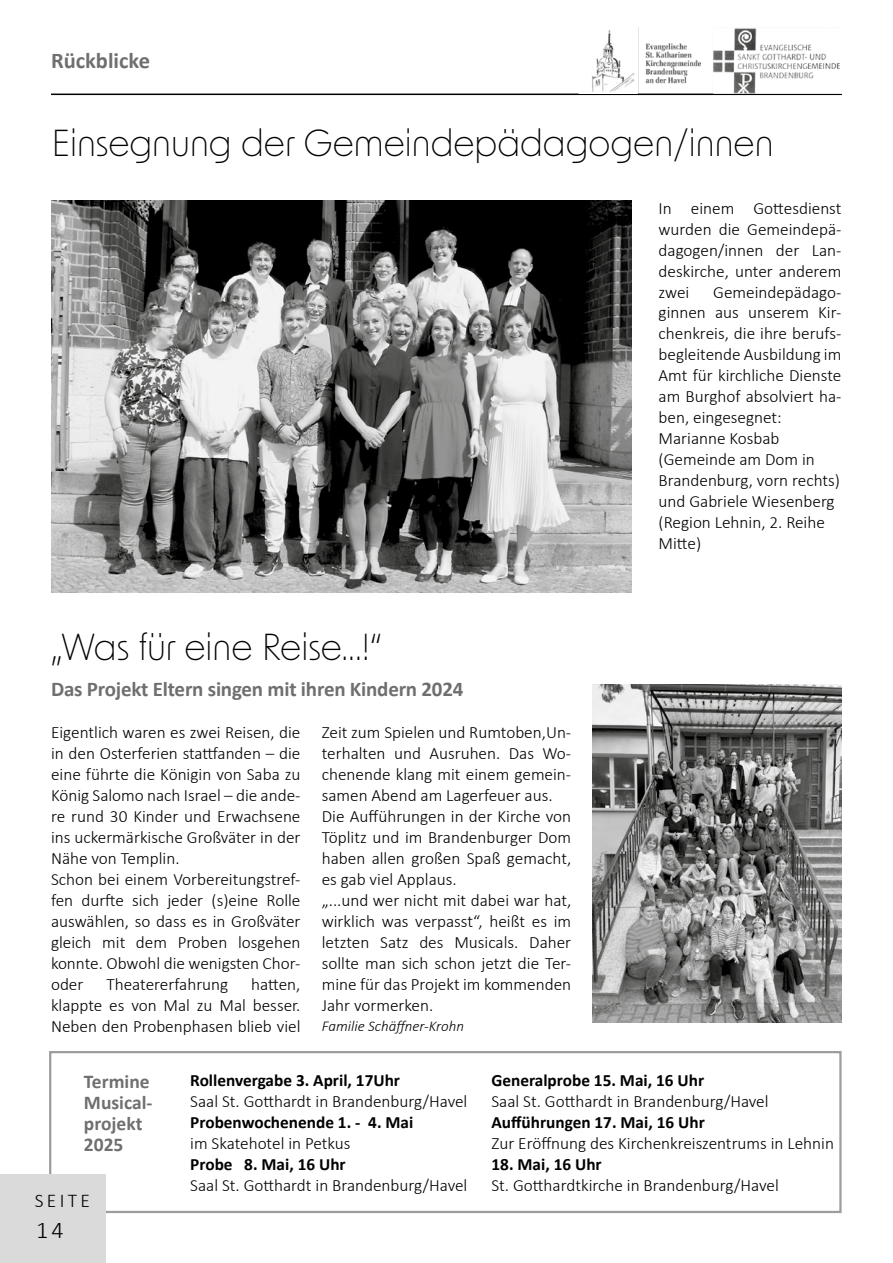
<style>
.page{position:relative;width:893px;height:1263px;background:#fff}
.page>*{position:absolute;margin:0;border:0;box-sizing:border-box;transform-origin:0 0}
.t1{font:300 36px "New Order";color:#000}
.t2{font:300 24px "Calibri";color:#000}
.t3{font:700 22.5px "Calibri";color:#706f6f}
.t4{font:700 21px "Calibri";letter-spacing:-.01em;color:#706f6f}
.t5{font:700 19.5px/21px "Calibri";color:#706f6f}
.t6{font:300 19.5px "Calibri";letter-spacing:.17em;color:#000}
.t7{font:300 17.25px/21px "Calibri";color:#000}
.t8{font:700 17.25px "Calibri";color:#000}
.t9{font:italic 300 15px "Calibri";color:#000}
</style>
<div class="page">
<div style="left:49px;top:1051px;width:793px;height:162px;border:2px solid #9d9d9c"></div>
<div style="left:0;top:1174px;width:106px;height:89px;background:#dadada"></div>
<img style="left:51px;top:201px;width:580px;height:391px">
<hr style="left:51px;top:94px;width:791px;height:1px;background:#000">
<img style="left:592px;top:27px;width:248px;height:66px">
<img style="left:592px;top:684px;width:250px;height:338px">
<h3 class="t3" style="left:51px;top:45px;width:101px">Rückblicke</h3>
<h1 class="t1" style="left:52px;top:120px;width:723px">Einsegnung der Gemeindepädagogen/innen</h1>
<p class="t7" style="left:659px;top:197px;width:184px;text-align:justify">In einem Gottesdienst wurden die Gemeindepä&shy;dagogen/innen der Lan&shy;deskirche, unter anderem zwei</p>
<p class="t7" style="left:659px;top:281px;width:184px;text-indent:55px">Gemeindepädago&shy;ginnen aus unserem Kir&shy;chenkreis, die ihre berufs&shy;begleitende Ausbildung im<br>Amt für kirchliche Dienste am Burghof absolviert ha&shy;ben, eingesegnet:<br>Marianne Kosbab (Gemeinde am Dom in<br>Brandenburg, vorn rechts) und Gabriele Wiesenberg (Region Lehnin, 2. Reihe<br>Mitte)</p>
<h1 class="t1" style="left:51px;top:624px;width:333px">„Was für eine Reise...!“</h1>
<p class="t4" style="left:51px;top:674px;width:414px">Das Projekt Eltern singen mit ihren Kindern 2024</p>
<p class="t7" style="left:51px;top:722px;width:251px">Eigentlich waren es zwei Reisen, die in den Osterferien stattfanden – die eine führte die Königin von Saba zu<br>König Salomo nach Israel – die ande&shy;re rund 30 Kinder und Erwachsene ins uckermärkische Großväter in der<br>Nähe von Templin.<br>Schon bei einem Vorbereitungstref&shy;fen durfte sich jeder (s)eine Rolle auswählen, so dass es in Großväter gleich mit dem Proben losgehen konnte. Obwohl die wenigsten Chor&shy;oder</p>
<p class="t7" style="left:106px;top:974px;width:123px">Theatererfahrung</p>
<p class="t7" style="left:51px;top:974px;width:251px;text-align:justify;text-indent:200px">hatten, klappte es von Mal zu Mal besser.<br>Neben den Probenphasen blieb viel</p>
<p class="t7" style="left:322px;top:722px;width:251px">Zeit zum Spielen und Rumtoben,Un&shy;terhalten und Ausruhen. Das Wo&shy;chenende klang mit einem gemein&shy;samen Abend am Lagerfeuer aus.<br>Die Aufführungen in der Kirche von<br>Töplitz und im Brandenburger Dom haben allen großen Spaß gemacht, es gab viel Applaus.<br>„...und wer nicht mit dabei war hat, wirklich was verpasst“, heißt es im letzten Satz des Musicals. Daher sollte man sich schon jetzt die Ter&shy;mine für das Projekt im kommenden<br>Jahr vormerken.</p>
<p class="t9" style="left:322px;top:1016px;width:144px">Familie Schäffner-Krohn</p>
<p class="t5" style="left:84px;top:1070px;width:70px">Termine<br>Musical&shy;projekt<br>2025</p>
<p class="t6" style="left:35px;top:1189px;width:57px">SEITE</p>
<h2 class="t2" style="left:36px;top:1215px;width:29px">14</h2>
<p class="t8" style="left:190px;top:1068px;width:211px">Rollenvergabe 3. April, 17Uhr</p>
<p class="t7" style="left:190px;top:1090px;width:279px">Saal St. Gotthardt in Brandenburg/Havel</p>
<p class="t8" style="left:190px;top:1110px;width:225px">Probenwochenende 1. - 4. Mai</p>
<p class="t7" style="left:190px;top:1132px;width:162px">im Skatehotel in Petkus</p>
<p class="t8" style="left:190px;top:1152px;width:157px">Probe 8. Mai, 16 Uhr</p>
<p class="t7" style="left:190px;top:1174px;width:279px">Saal St. Gotthardt in Brandenburg/Havel</p>
<p class="t8" style="left:491px;top:1068px;width:214px">Generalprobe 15. Mai, 16 Uhr</p>
<p class="t7" style="left:491px;top:1090px;width:279px">Saal St. Gotthardt in Brandenburg/Havel</p>
<p class="t8" style="left:491px;top:1110px;width:215px">Aufführungen 17. Mai, 16 Uhr</p>
<p class="t7" style="left:491px;top:1132px;width:344px">Zur Eröffnung des Kirchenkreiszentrums in Lehnin</p>
<p class="t8" style="left:491px;top:1152px;width:112px">18. Mai, 16 Uhr</p>
<p class="t7" style="left:491px;top:1174px;width:289px">St. Gotthardtkirche in Brandenburg/Havel</p>
</div>
